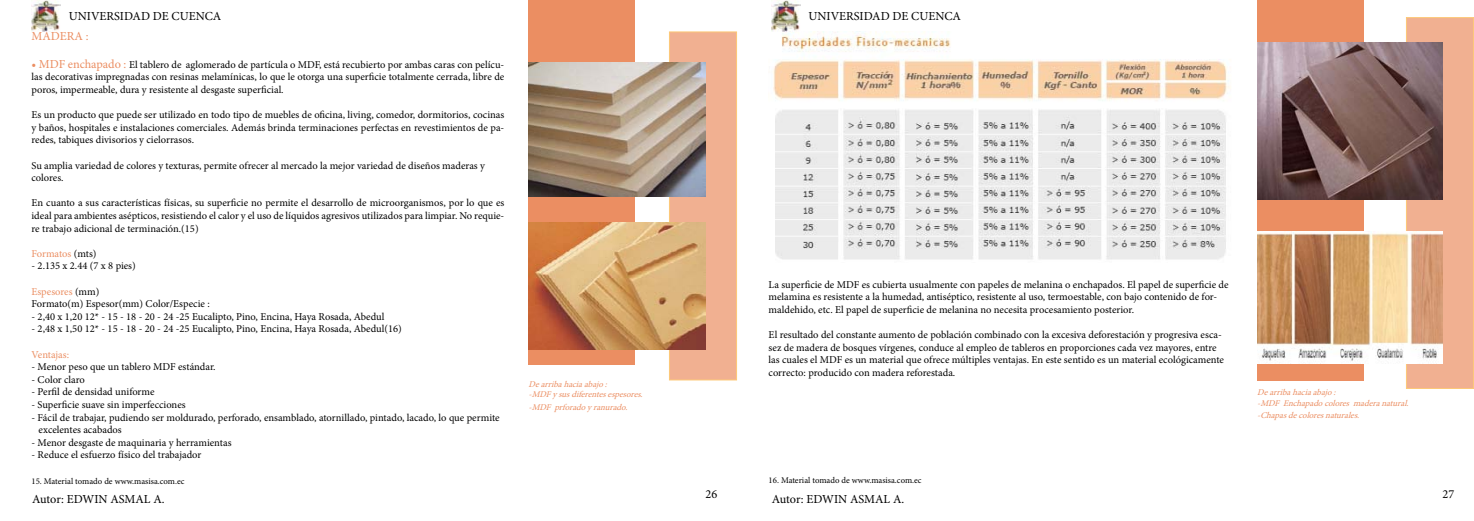
<style>
.page{position:relative;width:1474px;height:521px;background:#fff}
.page>*{position:absolute;margin:0;border:0;box-sizing:border-box;transform-origin:0 0}
.t1{font:12.25px "Minion Pro";color:#000}
.t2{font:12.25px "Minion Pro";color:#eb8e62}
.t3{font:10.5px/12.6px "Minion Pro";color:#000}
.t4{font:10.5px "Minion Pro";letter-spacing:-.005em;color:#eb8e62}
.t5{font:italic 8.75px/10.5px "Minion Pro";color:#eb8e62}
.t6{font:8.75px "Minion Pro";color:#000}
.s1{font-size:12.25px;color:#eb8e62}
.s2{color:#000}
.s3{color:#eb8e62}
</style>
<div class="page">
<div style="left:669px;top:32px;width:68px;height:348px;background:#f1b091"></div>
<div style="left:528px;top:0;width:107px;height:365px;background:#eb8e62"></div>
<img style="left:528px;top:62px;width:177px;height:134px">
<img style="left:528px;top:222px;width:177px;height:128px">
<div style="left:1405px;top:17px;width:68px;height:372px;background:linear-gradient(to right,#f2b598,#f1af90)"></div>
<div style="left:1257px;top:0;width:106px;height:381px;background:#eb8e62"></div>
<img style="left:773px;top:32px;width:458px;height:228px">
<img style="left:1257px;top:42px;width:185px;height:158px">
<img style="left:1257px;top:232px;width:185px;height:131px">
<img style="left:32px;top:0;width:29px;height:32px">
<img style="left:771px;top:0;width:29px;height:32px">
<p class="t1" style="left:69px;top:8px;width:154px">UNIVERSIDAD DE CUENCA</p>
<p class="t2" style="left:32px;top:28px;width:58px">MADERA :</p>
<p class="t3" style="left:31px;top:58px;width:474px;text-align:justify"><span class="s1">• MDF enchapado :</span> El tablero de aglomerado de partícula o MDF, está recubierto por ambas caras con pelícu&shy;las decorativas impregnadas con resinas melamínicas, lo que le otorga una superficie totalmente cerrada, libre de poros, impermeable, dura y resistente al desgaste superficial.</p>
<p class="t3" style="left:31px;top:109px;width:474px;text-align:justify">Es un producto que puede ser utilizado en todo tipo de muebles de oficina, living, comedor, dormitorios, cocinas y baños, hospitales e instalaciones comerciales. Además brinda terminaciones perfectas en revestimientos de pa&shy;redes, tabiques divisorios y cielorrasos.</p>
<p class="t3" style="left:31px;top:159px;width:455px">Su amplia variedad de colores y texturas, permite ofrecer al mercado la mejor variedad de diseños maderas y colores.</p>
<p class="t3" style="left:31px;top:197px;width:474px;text-align:justify">En cuanto a sus características físicas, su superficie no permite el desarrollo de microorganismos, por lo que es ideal para ambientes asépticos, resistiendo el calor y el uso de líquidos agresivos utilizados para limpiar. No requie&shy;re trabajo adicional de terminación.(15)</p>
<p class="t4" style="left:31px;top:246px;width:66px">Formatos <span class="s2">(mts)</span></p>
<p class="t3" style="left:31px;top:260px;width:106px">- 2.135 x 2.44 (7 x 8 pies)</p>
<p class="t3" style="left:31px;top:285px;width:180px"><span class="s3">Espesores</span> (mm)<br>Formato(m) Espesor(mm) Color/Especie :</p>
<p class="t3" style="left:31px;top:310px;width:354px">- 2,40 x 1,20 12* - 15 - 18 - 20 - 24 -25 Eucalipto, Pino, Encina, Haya Rosada, Abedul</p>
<p class="t3" style="left:31px;top:323px;width:372px">- 2,48 x 1,50 12* - 15 - 18 - 20 - 24 -25 Eucalipto, Pino, Encina, Haya Rosada, Abedul(16)</p>
<p class="t4" style="left:31px;top:347px;width:39px">Ventajas:</p>
<p class="t3" style="left:31px;top:361px;width:186px">- Menor peso que un tablero MDF estándar.</p>
<p class="t3" style="left:31px;top:373px;width:55px">- Color claro</p>
<p class="t3" style="left:31px;top:386px;width:125px">- Perfil de densidad uniforme</p>
<p class="t3" style="left:31px;top:398px;width:156px">- Superficie suave sin imperfecciones</p>
<p class="t3" style="left:39px;top:411px;width:462px;text-indent:-7px">- Fácil de trabajar, pudiendo ser moldurado, perforado, ensamblado, atornillado, pintado, lacado, lo que permite excelentes acabados</p>
<p class="t3" style="left:31px;top:436px;width:201px">- Menor desgaste de maquinaria y herramientas</p>
<p class="t3" style="left:31px;top:449px;width:171px">- Reduce el esfuerzo físico del trabajador</p>
<p class="t6" style="left:32px;top:475px;width:154px">15. Material tomado de www.masisa.com.ec</p>
<p class="t1" style="left:32px;top:491px;width:134px">Autor: EDWIN ASMAL A.</p>
<p class="t5" style="left:528px;top:379px;width:119px">Dearribahaciaabaj o: -MDFysusdiferentesespesores.</p>
<p class="t5" style="left:528px;top:402px;width:104px">-MDF prforadoyranurado.</p>
<p class="t1" style="left:808px;top:8px;width:154px">UNIVERSIDAD DE CUENCA</p>
<p class="t1" style="left:705px;top:486px;width:13px">26</p>
<p class="t3" style="left:768px;top:278px;width:461px">La superficie de MDF es cubierta usualmente con papeles de melanina o enchapados. El papel de superficie de melamina es resistente a la humedad, antiséptico, resistente al uso, termoestable, con bajo contenido de for&shy;maldehido, etc. El papel de superficie de melanina no necesita procesamiento posterior.</p>
<p class="t3" style="left:768px;top:328px;width:457px">El resultado del constante aumento de población combinado con la excesiva deforestación y progresiva esca&shy;sez de madera de bosques vírgenes, conduce al empleo de tableros en proporciones cada vez mayores, entre las cuales el MDF es un material que ofrece múltiples ventajas. En este sentido es un material ecológicamente correcto: producido con madera reforestada.</p>
<p class="t6" style="left:768px;top:474px;width:154px">16. Material tomado de www.masisa.com.ec</p>
<p class="t1" style="left:772px;top:491px;width:134px">Autor: EDWIN ASMAL A.</p>
<p class="t5" style="left:1257px;top:387px;width:156px">Dearribahaciaabaj o:<br>-MDF Enchapadocolores maderanatural.</p>
<p class="t5" style="left:1257px;top:410px;width:107px">-Chapasdecoloresnaturales.</p>
<p class="t1" style="left:1442px;top:486px;width:13px">27</p>
</div>
